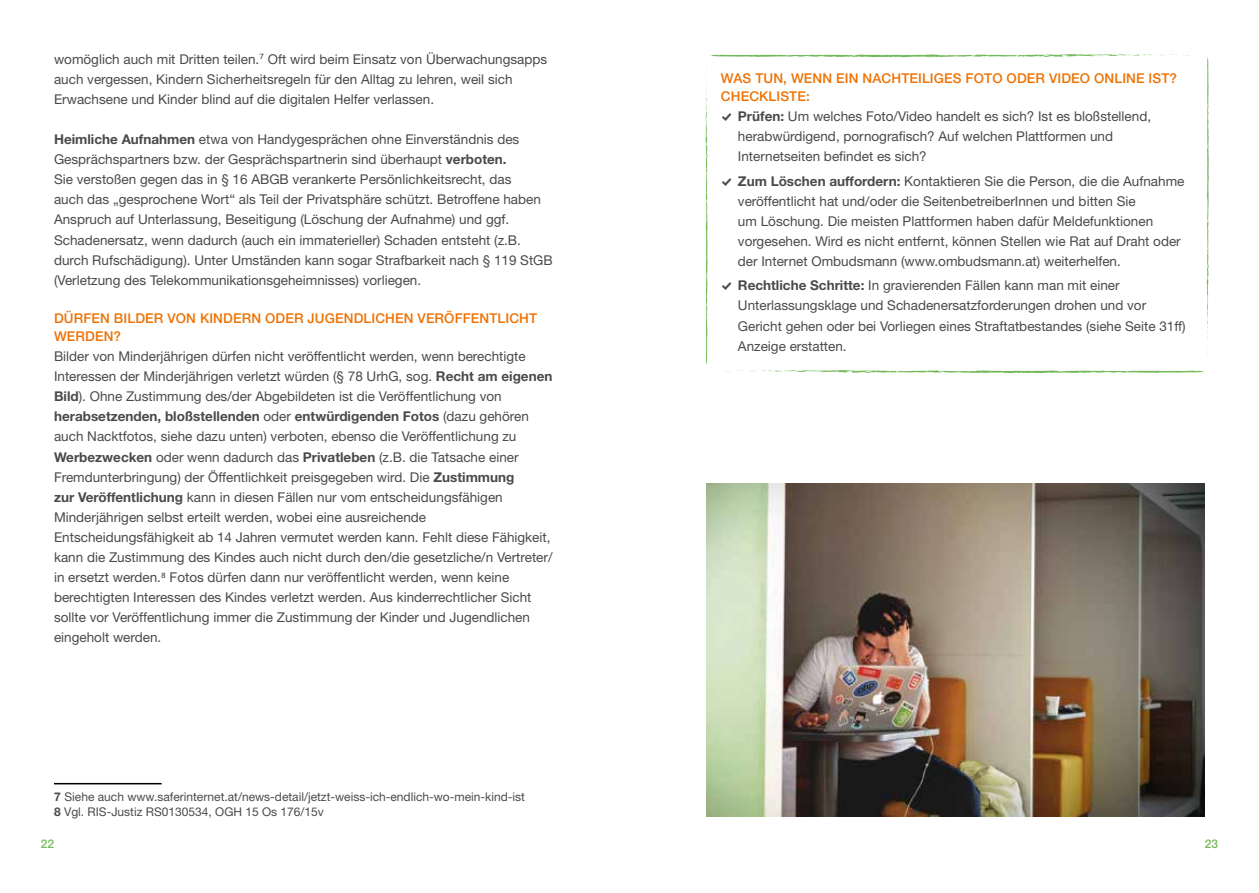
<style>
.page{position:relative;width:1259px;height:893px;background:#fff}
.page>*{position:absolute;margin:0;border:0;box-sizing:border-box;transform-origin:0 0}
.t1{font:13.5px/20.1px "Helvetica Neue LT Std";color:#4a4a49}
.t2{font:500 13.5px/18px "Helvetica Neue LT Std";letter-spacing:.01em;color:#ee7203}
.t3{font:12px/15px "Helvetica Neue LT Std";color:#4a4a49}
.t4{font:500 12px "Helvetica Neue LT Std";color:#74b959}
.s1{font-weight:700}
.s2{font-family:"Modern Pictograms"}
</style>
<div class="page">
<hr style="left:54px;top:783px;width:108px;height:1px;background:#000">
<svg style="left:705px;top:54px;width:504px;height:320px"></svg>
<img style="left:706px;top:483px;width:499px;height:333px">
<p class="t1" style="left:54px;top:49px;width:495px">womöglich auch mit Dritten teilen.<sup>7</sup> Oft wird beim Einsatz von Überwachungsapps auch vergessen, Kindern Sicherheitsregeln für den Alltag zu lehren, weil sich<br>Erwachsene und Kinder blind auf die digitalen Helfer verlassen.</p>
<p class="t1" style="left:54px;top:129px;width:500px"><span class="s1">Heimliche Aufnahmen</span> etwa von Handygesprächen ohne Einverständnis des Gesprächspartners bzw. der Gesprächspartnerin sind überhaupt <span class="s1">verboten.<br></span>Sie verstoßen gegen das in § 16 ABGB verankerte Persönlichkeitsrecht, das<br>auch das „gesprochene Wort“ als Teil der Privatsphäre schützt. Betroffene haben Anspruch auf Unterlassung, Beseitigung (Löschung der Aufnahme) und ggf.<br>Schadenersatz, wenn dadurch (auch ein immaterieller) Schaden entsteht (z.B. durch Rufschädigung). Unter Umständen kann sogar Strafbarkeit nach § 119 StGB (Verletzung des Telekommunikationsgeheimnisses) vorliegen.</p>
<p class="t2" style="left:54px;top:309px;width:485px">DÜRFEN BILDER VON KINDERN ODER JUGENDLICHEN VERÖFFENTLICHT<br>WERDEN?</p>
<p class="t1" style="left:54px;top:346px;width:500px">Bilder von Minderjährigen dürfen nicht veröffentlicht werden, wenn berechtigte Interessen der Minderjährigen verletzt würden (§ 78 UrhG, sog. <span class="s1">Recht am eigenen Bild</span>). Ohne Zustimmung des/der Abgebildeten ist die Veröffentlichung von <span class="s1">herabsetzenden, bloßstellenden</span> oder <span class="s1">entwürdigenden Fotos</span> (dazu gehören auch Nacktfotos, siehe dazu unten) verboten, ebenso die Veröffentlichung zu <span class="s1">Werbezwecken</span> oder wenn dadurch das <span class="s1">Privatleben</span> (z.B. die Tatsache einer Fremdunterbringung) der Öffentlichkeit preisgegeben wird. Die <span class="s1">Zustimmung<br>zur Veröffentlichung</span> kann in diesen Fällen nur vom entscheidungsfähigen Minderjährigen selbst erteilt werden, wobei eine ausreichende Entscheidungsfähigkeit ab 14 Jahren vermutet werden kann. Fehlt diese Fähigkeit, kann die Zustimmung des Kindes auch nicht durch den/die gesetzliche/n Vertreter/ in ersetzt werden.<sup>8</sup> Fotos dürfen dann nur veröffentlicht werden, wenn keine berechtigten Interessen des Kindes verletzt werden. Aus kinderrechtlicher Sicht sollte vor Veröffentlichung immer die Zustimmung der Kinder und Jugendlichen eingeholt werden.</p>
<p class="t3" style="left:54px;top:789px;width:472px"><span class="s1">7</span> Siehe auch www.saferinternet.at/news-detail/jetzt-weiss-ich-endlich-wo-mein-kind-ist<br><span class="s1">8</span> Vgl. RIS-Justiz RS0130534, OGH 15 Os 176/15v</p>
<p class="t2" style="left:721px;top:69px;width:457px">WAS TUN, WENN EIN NACHTEILIGES FOTO ODER VIDEO ONLINE IST?<br>CHECKLISTE:</p>
<p class="t1" style="left:738px;top:106px;width:415px;text-indent:-17px"><span class="s2">%</span> <span class="s1">Prüfen:</span> Um welches Foto/Video handelt es sich? Ist es bloßstellend, herabwürdigend, pornografisch? Auf welchen Plattformen und<br>Internetseiten befindet es sich?</p>
<p class="t1" style="left:738px;top:171px;width:448px;text-indent:-17px"><span class="s2">%</span> <span class="s1">Zum Löschen auffordern:</span> Kontaktieren Sie die Person, die die Aufnahme veröffentlicht hat und/oder die SeitenbetreiberInnen und bitten Sie<br>um Löschung. Die meisten Plattformen haben dafür Meldefunktionen vorgesehen. Wird es nicht entfernt, können Stellen wie Rat auf Draht oder der Internet Ombudsmann (www.ombudsmann.at) weiterhelfen.</p>
<p class="t1" style="left:738px;top:275px;width:449px;text-indent:-17px"><span class="s2">%</span> <span class="s1">Rechtliche Schritte:</span> In gravierenden Fällen kann man mit einer Unterlassungsklage und Schadenersatzforderungen drohen und vor Gericht gehen oder bei Vorliegen eines Straftatbestandes (siehe Seite 31ff)<br>Anzeige erstatten.</p>
<p class="t4" style="left:41px;top:836px;width:15px">22</p>
<p class="t4" style="left:1205px;top:836px;width:15px">23</p>
</div>
